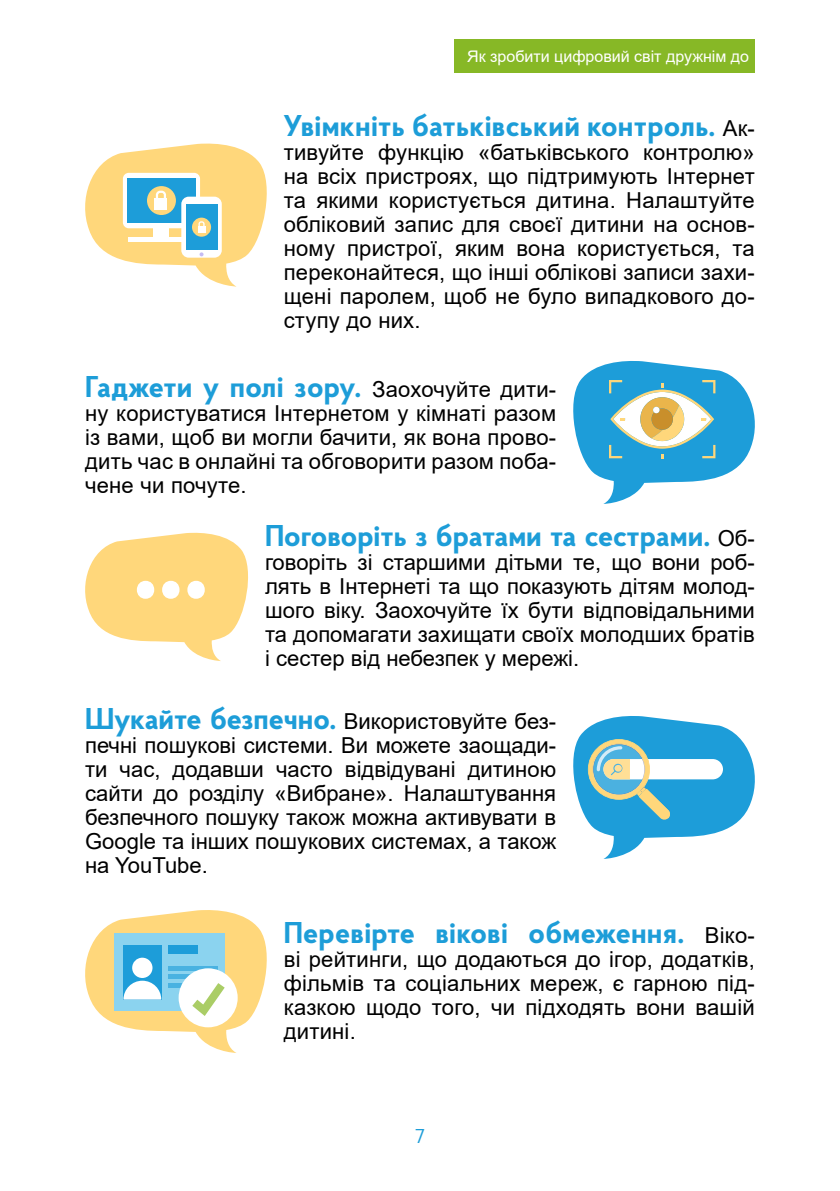
<style>
.page{position:relative;width:840px;height:1191px;background:#fff}
.page>*{position:absolute;margin:0;border:0;box-sizing:border-box;transform-origin:0 0}
.t1{font:700 30px "Proba Pro";letter-spacing:.01em;color:#1d9dd8}
.t2{font:22px/24px "Arial";color:#000;text-align:justify}
.t3{font:20px "Proba Pro";color:#1d9dd8}
.t4{font:16px "Arial";color:#fff}
.s1{font-family:"Arial";font-weight:400;font-size:22px;color:#000}
.s2{font-family:"Proba Pro";font-weight:700;font-size:30px;color:#1d9dd8}
</style>
<div class="page">
<div style="left:454px;top:40px;width:300px;height:33px;background:#87b826"></div>
<svg style="left:85px;top:143px;width:181px;height:143px"></svg>
<div style="left:197px;top:226px;width:8px;height:6px;background:#fff"></div>
<svg style="left:85px;top:532px;width:163px;height:129px"></svg>
<div style="left:137px;top:581px;width:17px;height:18px;background:#fff;border-radius:50%"></div>
<div style="left:162px;top:581px;width:17px;height:18px;background:#fff;border-radius:50%"></div>
<div style="left:187px;top:581px;width:18px;height:18px;background:#fff;border-radius:50%"></div>
<svg style="left:85px;top:910px;width:181px;height:143px"></svg>
<svg style="left:573px;top:361px;width:181px;height:143px"></svg>
<svg style="left:652px;top:407px;width:7px;height:6px"></svg>
<svg style="left:573px;top:716px;width:181px;height:143px"></svg>
<svg style="left:592px;top:744px;width:52px;height:51px;background:#99c9d1"></svg>
<p class="t4" style="left:467px;top:45px;width:283px">Як зробити цифровий світ дружнім до</p>
<h1 class="t1" style="left:283px;top:105px;width:472px">Увімкніть батьківський контроль. <span class="s1">Ак-</span></h1>
<p class="t2" style="left:283px;top:140px;width:472px">тивуйте функцію «батьківського контролю» на всіх пристроях, що підтримують Інтернет та якими користується дитина. Налаштуйте обліковий запис для своєї дитини на основ&shy;ному пристрої, яким вона користується, та переконайтеся, що інші облікові записи захи&shy;щені паролем, щоб не було випадкового до&shy;ступу до них.</p>
<h1 class="t1" style="left:85px;top:366px;width:472px">Гаджети у полі зору. <span class="s1">Заохочуйте дити-</span></h1>
<p class="t2" style="left:85px;top:401px;width:472px">ну користуватися Інтернетом у кімнаті разом із вами, щоб ви могли бачити, як вона прово&shy;дить час в онлайні та обговорити разом поба&shy;чене чи почуте.</p>
<h1 class="t1" style="left:265px;top:514px;width:491px">Поговоріть з братами та сестрами. <span class="s1">Об-</span></h1>
<p class="t2" style="left:265px;top:550px;width:491px">говоріть зі старшими дітьми те, що вони роб&shy;лять в Інтернеті та що показують дітям молод&shy;шого віку. Заохочуйте їх бути відповідальними та допомагати захищати своїх молодших братів і сестер від небезпек у мережі.</p>
<p class="t2" style="left:85px;top:709px;width:472px"><span class="s2">Шукайте безпечно.</span> Використовуйте без&shy;печні пошукові системи. Ви можете заощади&shy;ти час, додавши часто відвідувані дитиною сайти до розділу «Вибране». Налаштування безпечного пошуку також можна активувати в Google та інших пошукових системах, а також на YouTube.</p>
<h1 class="t1" style="left:283px;top:912px;width:472px">Перевірте вікові обмеження. <span class="s1">Віко-</span></h1>
<p class="t2" style="left:283px;top:947px;width:472px">ві рейтинги, що додаються до ігор, додатків, фільмів та соціальних мереж, є гарною під&shy;казкою щодо того, чи підходять вони вашій дитині.</p>
<p class="t3" style="left:414px;top:1123px;width:12px">7</p>
</div>
